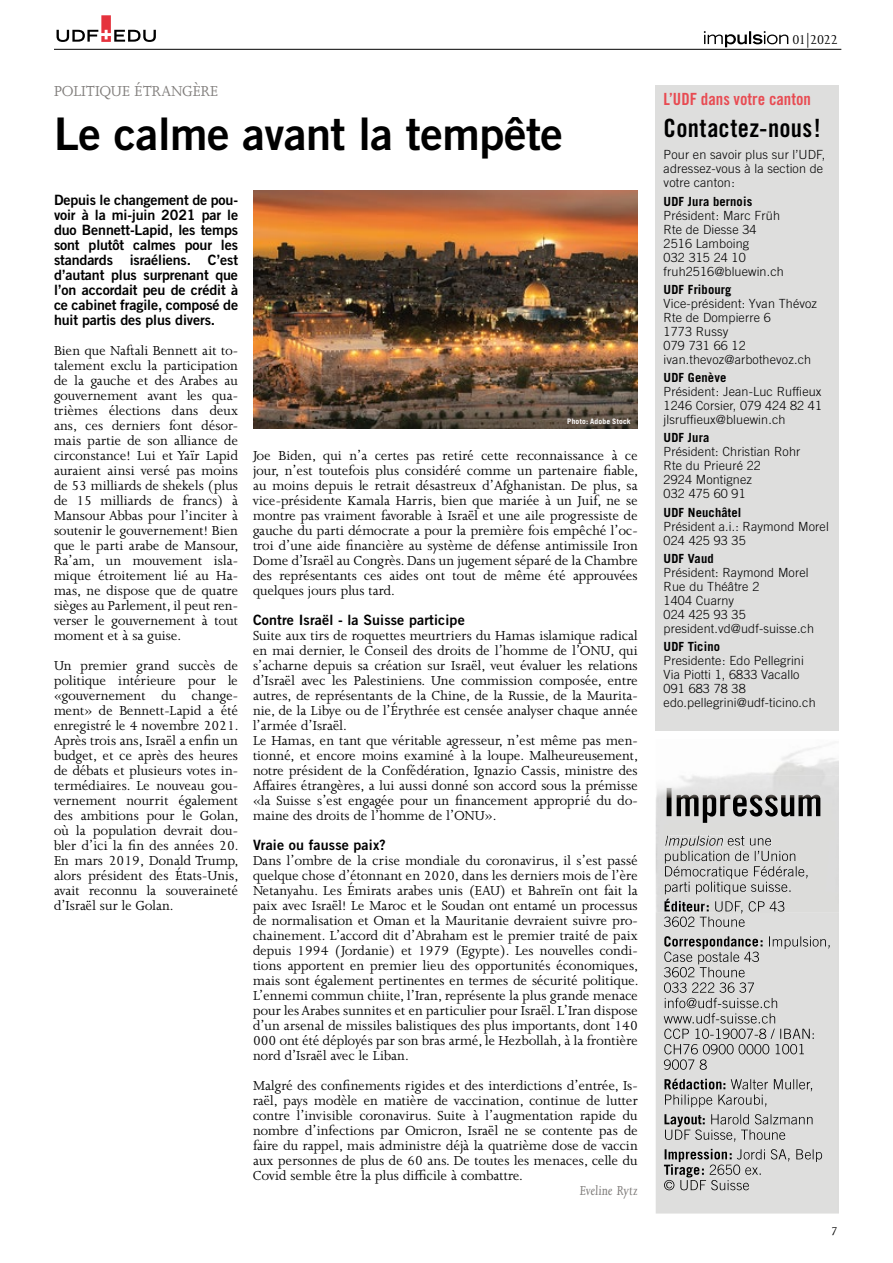
<style>
.page{position:relative;width:893px;height:1263px;background:#fff}
.page>*{position:absolute;margin:0;border:0;box-sizing:border-box;transform-origin:0 0}
.t1{font:45px "Trade Gothic LT Std Bd 2";letter-spacing:-.01em;color:#000}
.t2{font:25.2px "Trade Gothic LT Std Bd Cn 20";letter-spacing:.015em;color:#000}
.t3{font:16.8px "Trade Gothic LT Std Bd Cn 20";color:#e84b52}
.t4{font:16.65px "Joanna MT Std";color:#7f7c7a}
.t5{font:15px/15px "Joanna MT Std";color:#000;text-align:justify}
.t6{font:italic 15px "Joanna MT Std";letter-spacing:.02em;color:#7f7c7a}
.t7{font:14.85px "Joanna MT Std";letter-spacing:-.06em;color:#000}
.t8{font:14.25px/15px "Trade Gothic LT Std Bd 2";letter-spacing:-.01em;color:#000;text-align:justify}
.t9{font:14.25px "Trade Gothic LT Std Bd 2";letter-spacing:.01em;color:#000}
.t10{font:13.05px "Joanna MT Std";color:#000}
.t11{font:300 12.6px/14px "Trade Gothic LT Std";letter-spacing:.01em;color:#000}
.t12{font:700 12.6px "Trade Gothic LT Std";letter-spacing:.01em;color:#000}
.t13{font:700 7.5px "Trade Gothic LT Std";letter-spacing:.03em;color:#fff}
</style>
<div class="page">
<hr style="left:54px;top:49px;width:787px;height:1px;background:#000">
<svg style="left:56px;top:15px;width:100px;height:27px"></svg>
<svg style="left:704px;top:31px;width:84px;height:16px"></svg>
<img style="left:738px;top:746px;width:101px;height:29px">
<div style="left:656px;top:912px;width:183px;height:301px;background:#dededd"></div>
<img style="left:656px;top:775px;width:183px;height:137px">
<img style="left:667px;top:788px;width:153px;height:35px">
<img style="left:665px;top:835px;width:59px;height:13px">
<img style="left:723px;top:836px;width:49px;height:10px">
<img style="left:665px;top:851px;width:131px;height:12px">
<img style="left:665px;top:866px;width:144px;height:13px">
<img style="left:665px;top:882px;width:126px;height:12px">
<img style="left:664px;top:899px;width:46px;height:12px">
<img style="left:715px;top:912px;width:69px;height:1px">
<img style="left:715px;top:901px;width:69px;height:11px">
<img style="left:664px;top:916px;width:81px;height:11px">
<img style="left:664px;top:936px;width:100px;height:13px">
<img style="left:769px;top:936px;width:62px;height:13px">
<img style="left:664px;top:951px;width:96px;height:13px">
<img style="left:664px;top:967px;width:81px;height:10px">
<img style="left:664px;top:982px;width:91px;height:11px">
<img style="left:665px;top:998px;width:113px;height:10px">
<img style="left:664px;top:1013px;width:112px;height:10px">
<img style="left:664px;top:1028px;width:150px;height:11px">
<img style="left:664px;top:1044px;width:141px;height:10px">
<img style="left:664px;top:1059px;width:43px;height:11px">
<img style="left:664px;top:1079px;width:62px;height:10px">
<img style="left:731px;top:1079px;width:82px;height:12px">
<img style="left:665px;top:1094px;width:103px;height:13px">
<img style="left:664px;top:1114px;width:42px;height:13px">
<img style="left:711px;top:1114px;width:101px;height:10px">
<img style="left:665px;top:1129px;width:120px;height:13px">
<img style="left:665px;top:1149px;width:68px;height:13px">
<img style="left:737px;top:1149px;width:90px;height:13px">
<img style="left:664px;top:1164px;width:41px;height:13px">
<img style="left:710px;top:1164px;width:51px;height:11px">
<img style="left:664px;top:1180px;width:85px;height:10px">
<div style="left:656px;top:85px;width:183px;height:645px;background:#dededd"></div>
<img style="left:253px;top:190px;width:385px;height:238px">
<p class="t4" style="left:54px;top:82px;width:166px">POLITIQUE ÉTRANGÈRE</p>
<h1 class="t1" style="left:54px;top:106px;width:511px">Le calme avant la tempête</h1>
<p class="t8" style="left:54px;top:192px;width:186px">Depuis le changement de pou&shy;voir à la mi-juin 2021 par le duo Bennett-Lapid, les temps sont plutôt calmes pour les standards israéliens. C’est d’autant plus surprenant que l’on accordait peu de crédit à ce cabinet fragile, composé de huit partis des plus divers.</p>
<p class="t5" style="left:54px;top:343px;width:186px">Bien que Naftali Bennett ait to&shy;talement exclu la participation de la gauche et des Arabes au gouvernement avant les qua&shy;trièmes élections dans deux ans, ces derniers font désor&shy;mais partie de son alliance de circonstance! Lui et Yaïr Lapid auraient ainsi versé pas moins de 53 milliards de shekels (plus de 15 milliards de francs) à Mansour Abbas pour l’inciter à soutenir le gouvernement! Bien que le parti arabe de Mansour, Ra’am, un mouvement isla&shy;mique étroitement lié au Ha&shy;mas, ne dispose que de quatre sièges au Parlement, il peut ren&shy;verser le gouvernement à tout moment et à sa guise.</p>
<p class="t5" style="left:54px;top:658px;width:186px">Un premier grand succès de politique intérieure pour le «gouvernement du change&shy;ment» de Bennett-Lapid a été enregistré le 4 novembre 2021.<br>Après trois ans, Israël a enfin un budget, et ce après des heures de débats et plusieurs votes in&shy;termédiaires. Le nouveau gou&shy;vernement nourrit également des ambitions pour le Golan, où la population devrait dou&shy;bler d’ici la fin des années 20.<br>En mars 2019, Donald Trump, alors président des États-Unis, avait reconnu la souveraineté d’Israël sur le Golan.</p>
<p class="t13" style="left:567px;top:416px;width:65px">Photo: Adobe Stock</p>
<p class="t5" style="left:253px;top:448px;width:387px">Joe Biden, qui n’a certes pas retiré cette reconnaissance à ce jour, n’est toutefois plus considéré comme un partenaire fiable, au moins depuis le retrait désastreux d’Afghanistan. De plus, sa vice-présidente Kamala Harris, bien que mariée à un Juif, ne se montre pas vraiment favorable à Israël et une aile progressiste de gauche du parti démocrate a pour la première fois empêché l’oc&shy;troi d’une aide financière au système de défense antimissile Iron Dome d’Israël au Congrès. Dans un jugement séparé de la Chambre des représentants ces aides ont tout de même été approuvées quelques jours plus tard.</p>
<p class="t9" style="left:253px;top:611px;width:213px">Contre Israël - la Suisse participe</p>
<p class="t5" style="left:253px;top:628px;width:387px;text-align:left">Suite aux tirs de roquettes meurtriers du Hamas islamique radical en mai dernier, le Conseil des droits de l’homme de l’ONU, qui s’acharne depuis sa création sur Israël, veut évaluer les relations d’Israël avec les Palestiniens. Une commission composée, entre autres, de représentants de la Chine, de la Russie, de la Maurita&shy;nie, de la Libye ou de l’Érythrée est censée analyser chaque année l’armée d’Israël.<br>Le Hamas, en tant que véritable agresseur, n’est même pas men&shy;tionné, et encore moins examiné à la loupe. Malheureusement, notre président de la Confédération, Ignazio Cassis, ministre des Affaires étrangères, a lui aussi donné son accord sous la prémisse «la Suisse s’est engagée pour un financement approprié du do&shy;maine des droits de l’homme de l’ONU».</p>
<p class="t9" style="left:253px;top:836px;width:134px">Vraie ou fausse paix?</p>
<p class="t5" style="left:253px;top:853px;width:387px">Dans l’ombre de la crise mondiale du coronavirus, il s’est passé quelque chose d’étonnant en 2020, dans les derniers mois de l’ère Netanyahu. Les Émirats arabes unis (EAU) et Bahreïn ont fait la paix avec Israël! Le Maroc et le Soudan ont entamé un processus de normalisation et Oman et la Mauritanie devraient suivre pro&shy;chainement. L’accord dit d’Abraham est le premier traité de paix depuis 1994 (Jordanie) et 1979 (Egypte). Les nouvelles condi&shy;tions apportent en premier lieu des opportunités économiques, mais sont également pertinentes en termes de sécurité politique.<br>L’ennemi commun chiite, l’Iran, représente la plus grande menace pour les Arabes sunnites et en particulier pour Israël. L’Iran dispose d’un arsenal de missiles balistiques des plus importants, dont 140<br>000 ont été déployés par son bras armé, le Hezbollah, à la frontière nord d’Israël avec le Liban.</p>
<p class="t5" style="left:253px;top:1078px;width:386px">Malgré des confinements rigides et des interdictions d’entrée, Is&shy;raël, pays modèle en matière de vaccination, continue de lutter contre l’invisible coronavirus. Suite à l’augmentation rapide du nombre d’infections par Omicron, Israël ne se contente pas de faire du rappel, mais administre déjà la quatrième dose de vaccin aux personnes de plus de 60 ans. De toutes les menaces, celle du Covid semble être la plus difficile à combattre.</p>
<p class="t6" style="left:580px;top:1182px;width:60px">Eveline Rytz</p>
<p class="t7" style="left:792px;top:31px;width:47px">01|2022</p>
<p class="t3" style="left:664px;top:89px;width:149px">L’UDF dans votre canton</p>
<h2 class="t2" style="left:664px;top:113px;width:159px">Contactez-nous !</h2>
<p class="t11" style="left:664px;top:148px;width:163px">Pour en savoir plus sur l’UDF, adressez-vous à la section de votre canton :</p>
<p class="t12" style="left:664px;top:193px;width:90px">UDF Jura bernois</p>
<p class="t11" style="left:664px;top:208px;width:122px">Président : Marc Früh<br>Rte de Diesse 34<br>2516 Lamboing<br>032 315 24 10 fruh2516@bluewin.ch</p>
<p class="t12" style="left:664px;top:282px;width:69px">UDF Fribourg</p>
<p class="t11" style="left:664px;top:296px;width:155px">Vice-président: Yvan Thévoz<br>Rte de Dompierre 6<br>1773 Russy<br>079 731 66 12 ivan.thevoz@arbothevoz.ch</p>
<p class="t12" style="left:664px;top:370px;width:64px">UDF Genève</p>
<p class="t11" style="left:664px;top:384px;width:160px;text-align:justify">Président : Jean-Luc Ruffieux 1246 Corsier, 079 424 82 41 jlsruffieux@bluewin.ch</p>
<p class="t12" style="left:664px;top:430px;width:47px">UDF Jura</p>
<p class="t11" style="left:664px;top:445px;width:138px">Président: Christian Rohr<br>Rte du Prieuré 22<br>2924 Montignez<br>032 475 60 91</p>
<p class="t12" style="left:664px;top:504px;width:79px">UDF Neuchâtel</p>
<p class="t11" style="left:664px;top:519px;width:167px">Président a.i.: Raymond Morel<br>024 425 93 35</p>
<p class="t12" style="left:664px;top:550px;width:52px">UDF Vaud</p>
<p class="t11" style="left:664px;top:565px;width:152px">Président: Raymond Morel<br>Rue du Théâtre 2<br>1404 Cuarny<br>024 425 93 35 president.vd@udf-suisse.ch</p>
<p class="t12" style="left:664px;top:639px;width:58px">UDF Ticino</p>
<p class="t11" style="left:664px;top:653px;width:154px">Presidente : Edo Pellegrini<br>Via Piotti 1, 6833 Vacallo<br>091 683 78 38 edo.pellegrini@udf-ticino.ch</p>
<p class="t10" style="left:831px;top:1224px;width:8px">7</p>
</div>
